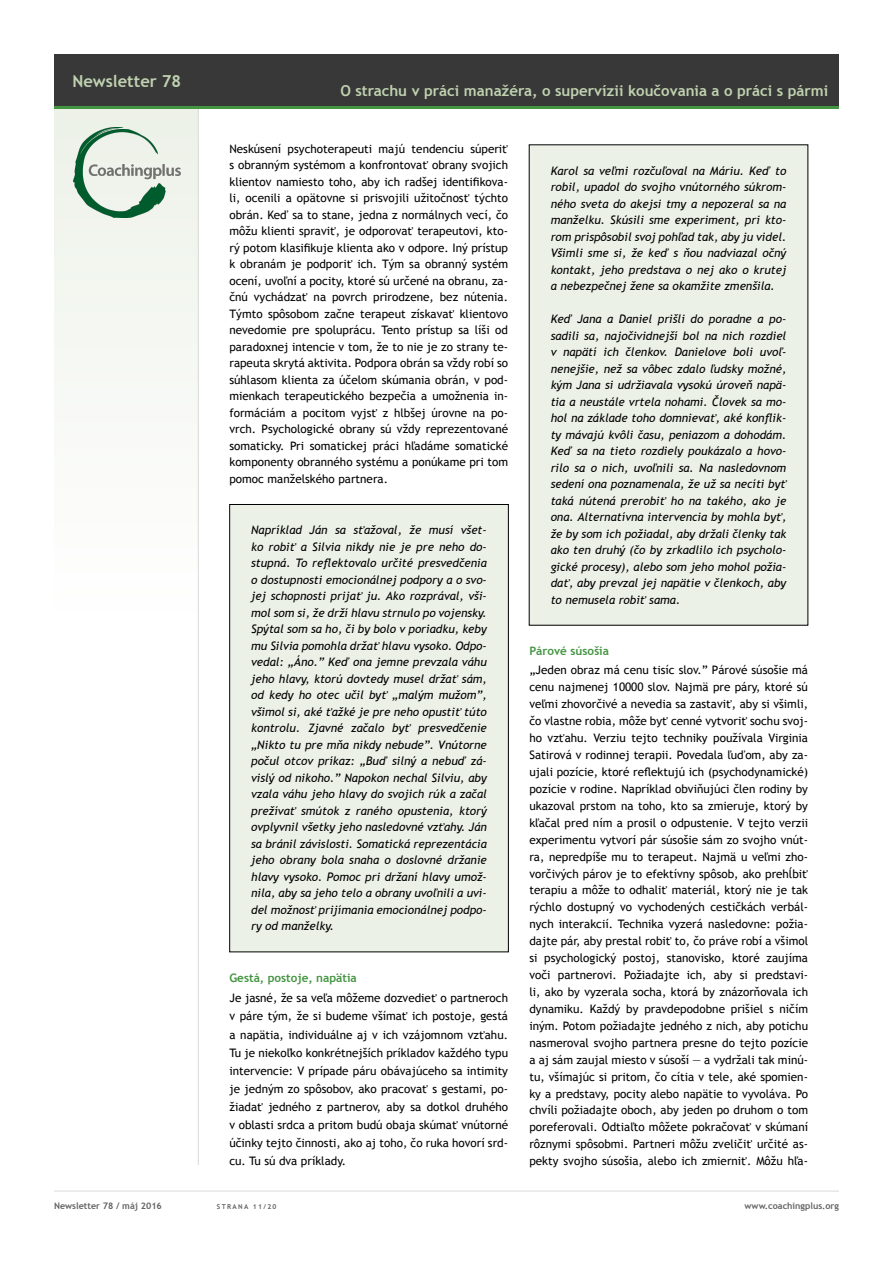
<style>
.page{position:relative;width:893px;height:1263px;background:#fff}
.page>*{position:absolute;margin:0;border:0;box-sizing:border-box;transform-origin:0 0}
.t1{font:700 16.5px "Trebuchet MS";color:#c0d2b0}
.t2{font:700 15px "Trebuchet MS";color:#c0d2b0}
.t3{font:11.7px/17px "Trebuchet MS";color:#000;text-align:justify}
.t4{font:italic 11.7px/16.5px "Trebuchet MS";color:#000;text-align:justify}
.t5{font:700 11.7px "Trebuchet MS";color:#449542}
.t6{font:700 9px "Trebuchet MS";color:#636362}
.t7{font:700 6.75px "Trebuchet MS";letter-spacing:.2em;color:#636362}
</style>
<div class="page">
<div style="left:54px;top:106px;width:145px;height:525px;background:#f7f9f5"></div>
<hr style="left:54px;top:1191px;width:785px;height:1px;background:#dadad9">
<hr style="left:198px;top:108px;width:1px;height:1057px;background:#dadad9">
<div style="left:54px;top:54px;width:785px;height:53px;background:#383838"></div>
<hr style="left:54px;top:106px;width:785px;height:3px;background:#449542">
<img style="left:74px;top:127px;width:106px;height:91px">
<div style="left:230px;top:504px;width:278px;height:448px;background:#ecf1e8"></div>
<div style="left:229px;top:504px;width:280px;height:448px;border:1px solid #000"></div>
<div style="left:529px;top:145px;width:279px;height:480px;background:#ecf1e8"></div>
<h1 class="t1" style="left:72px;top:70px;width:110px">Newsletter 78</h1>
<p class="t2" style="left:340px;top:81px;width:489px">O strachu v práci manažéra, o supervízii koučovania a o práci s pármi</p>
<p class="t3" style="left:229px;top:141px;width:280px;line-height:16.5px">Neskúsení psychoterapeuti majú tendenciu súperiť s obranným systémom a konfrontovať obrany svojich klientov namiesto toho, aby ich radšej identifikova&shy;li, ocenili a opätovne si prisvojili užitočnosť týchto obrán. Keď sa to stane, jedna z normálnych vecí, čo môžu klienti spraviť, je odporovať terapeutovi, kto&shy;rý potom klasifikuje klienta ako v odpore. Iný prístup k obranám je podporiť ich. Tým sa obranný systém ocení, uvoľní a pocity, ktoré sú určené na obranu, za&shy;čnú vychádzať na povrch prirodzene, bez nútenia.<br>Týmto spôsobom začne terapeut získavať klientovo nevedomie pre spoluprácu. Tento prístup sa líši od paradoxnej intencie v tom, že to nie je zo strany te&shy;rapeuta skrytá aktivita. Podpora obrán sa vždy robí so súhlasom klienta za účelom skúmania obrán, v pod&shy;mienkach terapeutického bezpečia a umožnenia in&shy;formáciám a pocitom vyjsť z hlbšej úrovne na po&shy;vrch. Psychologické obrany sú vždy reprezentované somaticky. Pri somatickej práci hľadáme somatické komponenty obranného systému a ponúkame pri tom pomoc manželského partnera.</p>
<p class="t4" style="left:251px;top:522px;width:237px">Napríklad Ján sa sťažoval, že musí všet&shy;ko robiť a Silvia nikdy nie je pre neho do&shy;stupná. To reflektovalo určité presvedčenia o dostupnosti emocionálnej podpory a o svo&shy;jej schopnosti prijať ju. Ako rozprával, vši&shy;mol som si, že drží hlavu strnulo po vojensky.<br>Spýtal som sa ho, či by bolo v poriadku, keby mu Silvia pomohla držať hlavu vysoko. Odpo&shy;vedal: „Áno.” Keď ona jemne prevzala váhu jeho hlavy, ktorú dovtedy musel držať sám, od kedy ho otec učil byť „malým mužom”, všimol si, aké ťažké je pre neho opustiť túto kontrolu. Zjavné začalo byť presvedčenie „Nikto tu pre mňa nikdy nebude”. Vnútorne počul otcov príkaz: „Buď silný a nebuď zá&shy;vislý od nikoho.” Napokon nechal Silviu, aby vzala váhu jeho hlavy do svojich rúk a začal prežívať smútok z raného opustenia, ktorý ovplyvnil všetky jeho nasledovné vzťahy. Ján sa bránil závislosti. Somatická reprezentácia jeho obrany bola snaha o doslovné držanie hlavy vysoko. Pomoc pri držaní hlavy umož&shy;nila, aby sa jeho telo a obrany uvoľnili a uvi&shy;del možnosť prijímania emocionálnej podpo&shy;ry od manželky.</p>
<p class="t5" style="left:229px;top:970px;width:129px">Gestá, postoje, napätia</p>
<p class="t3" style="left:229px;top:989px;width:280px;line-height:18.1px">Je jasné, že sa veľa môžeme dozvedieť o partneroch v páre tým, že si budeme všímať ich postoje, gestá a napätia, individuálne aj v ich vzájomnom vzťahu.<br>Tu je niekoľko konkrétnejších príkladov každého typu intervencie: V prípade páru obávajúceho sa intimity je jedným zo spôsobov, ako pracovať s gestami, po&shy;žiadať jedného z partnerov, aby sa dotkol druhého v oblasti srdca a pritom budú obaja skúmať vnútorné účinky tejto činnosti, ako aj toho, čo ruka hovorí srd&shy;cu. Tu sú dva príklady.</p>
<p class="t4" style="left:551px;top:162px;width:237px">Karol sa veľmi rozčuľoval na Máriu. Keď to robil, upadol do svojho vnútorného súkrom&shy;ného sveta do akejsi tmy a nepozeral sa na manželku. Skúsili sme experiment, pri kto&shy;rom prispôsobil svoj pohľad tak, aby ju videl.<br>Všimli sme si, že keď s ňou nadviazal očný kontakt, jeho predstava o nej ako o krutej a nebezpečnej žene sa okamžite zmenšila.</p>
<p class="t4" style="left:551px;top:311px;width:237px">Keď Jana a Daniel prišli do poradne a po&shy;sadili sa, najočividnejší bol na nich rozdiel v napätí ich členkov. Danielove boli uvoľ&shy;nenejšie, než sa vôbec zdalo ľudsky možné, kým Jana si udržiavala vysokú úroveň napä&shy;tia a neustále vrtela nohami. Človek sa mo&shy;hol na základe toho domnievať, aké konflik&shy;ty mávajú kvôli času, peniazom a dohodám.<br>Keď sa na tieto rozdiely poukázalo a hovo&shy;rilo sa o nich, uvoľnili sa. Na nasledovnom sedení ona poznamenala, že už sa necíti byť taká nútená prerobiť ho na takého, ako je ona. Alternatívna intervencia by mohla byť, že by som ich požiadal, aby držali členky tak ako ten druhý (čo by zrkadlilo ich psycholo&shy;gické procesy), alebo som jeho mohol požia&shy;dať, aby prevzal jej napätie v členkoch, aby to nemusela robiť sama.</p>
<p class="t5" style="left:529px;top:643px;width:81px">Párové súsošia</p>
<p class="t3" style="left:529px;top:662px;width:280px">„Jeden obraz má cenu tisíc slov.” Párové súsošie má cenu najmenej 10000 slov. Najmä pre páry, ktoré sú veľmi zhovorčivé a nevedia sa zastaviť, aby si všimli, čo vlastne robia, môže byť cenné vytvoriť sochu svoj&shy;ho vzťahu. Verziu tejto techniky používala Virginia Satirová v rodinnej terapii. Povedala ľuďom, aby za&shy;ujali pozície, ktoré reflektujú ich (psychodynamické) pozície v rodine. Napríklad obviňujúci člen rodiny by ukazoval prstom na toho, kto sa zmieruje, ktorý by kľačal pred ním a prosil o odpustenie. V tejto verzii experimentu vytvorí pár súsošie sám zo svojho vnút&shy;ra, nepredpíše mu to terapeut. Najmä u veľmi zho&shy;vorčivých párov je to efektívny spôsob, ako prehĺbiť terapiu a môže to odhaliť materiál, ktorý nie je tak rýchlo dostupný vo vychodených cestičkách verbál&shy;nych interakcií. Technika vyzerá nasledovne: požia&shy;dajte pár, aby prestal robiť to, čo práve robí a všimol si psychologický postoj, stanovisko, ktoré zaujíma voči partnerovi. Požiadajte ich, aby si predstavi&shy;li, ako by vyzerala socha, ktorá by znázorňovala ich dynamiku. Každý by pravdepodobne prišiel s ničím iným. Potom požiadajte jedného z nich, aby potichu nasmeroval svojho partnera presne do tejto pozície a aj sám zaujal miesto v súsoší — a vydržali tak minú&shy;tu, všímajúc si pritom, čo cítia v tele, aké spomien&shy;ky a predstavy, pocity alebo napätie to vyvoláva. Po chvíli požiadajte oboch, aby jeden po druhom o tom poreferovali. Odtiaľto môžete pokračovať v skúmaní rôznymi spôsobmi. Partneri môžu zveličiť určité as&shy;pekty svojho súsošia, alebo ich zmierniť. Môžu hľa-</p>
<p class="t6" style="left:54px;top:1200px;width:109px">Newsletter 78 / máj 2016</p>
<p class="t7" style="left:217px;top:1202px;width:61px">st rana 11/20</p>
<p class="t6" style="left:745px;top:1200px;width:96px">www.coachingplus.org</p>
</div>
